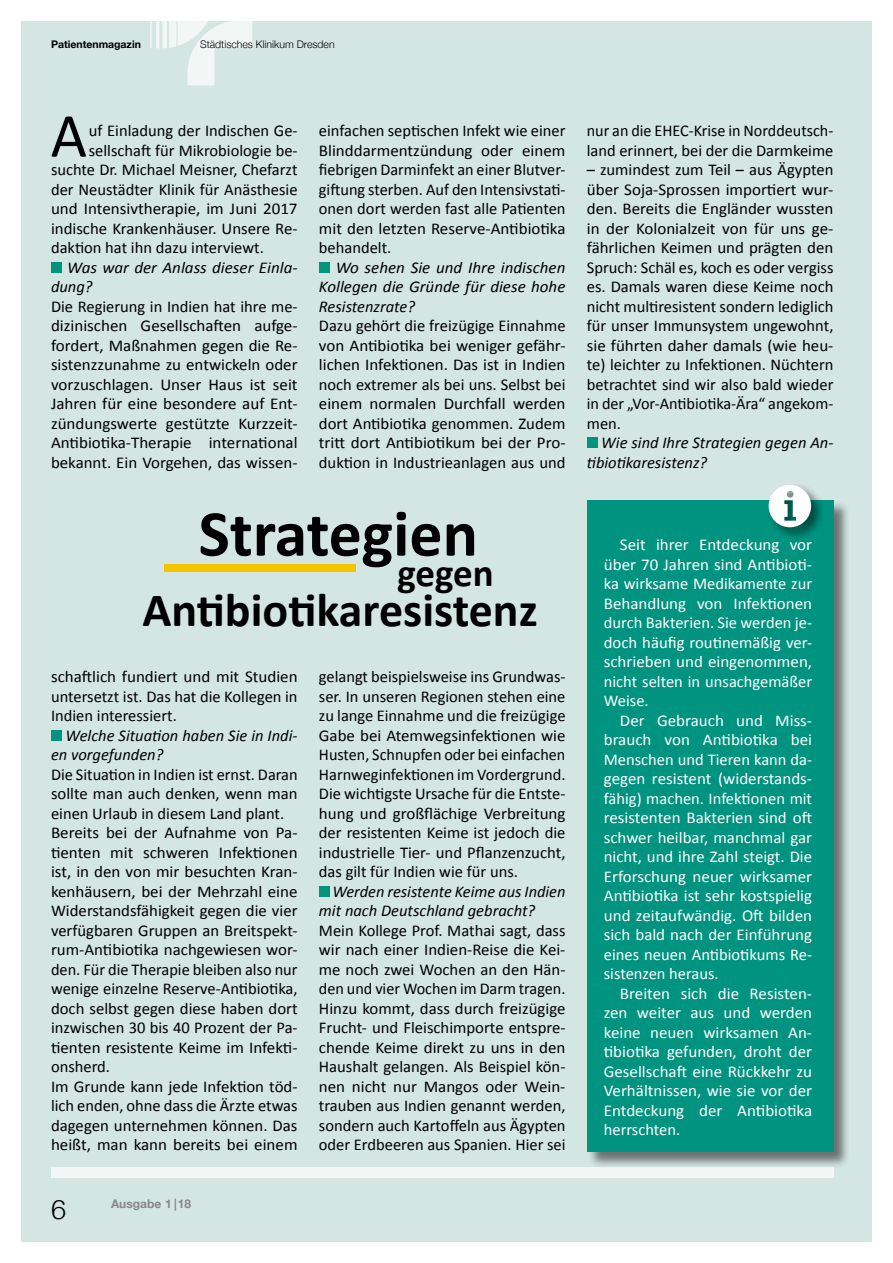
<style>
.page{position:relative;width:893px;height:1263px;background:#fff}
.page>*{position:absolute;margin:0;border:0;box-sizing:border-box;transform-origin:0 0}
.t1{font:700 66px "Calibri";color:#000}
.t2{font:63px "Calibri";color:#000}
.t3{font:700 48px "Calibri";color:#000}
.t4{font:700 39px "Calibri";letter-spacing:-.005em;color:#000}
.t5{font:300 27px "Helvetica Neue";color:#000}
.t6{font:16.5px/19.5px "Calibri";color:#000;text-align:justify}
.t7{font:16.5px/19.5px "Calibri";color:#fff;text-align:justify}
.t8{font:italic 16.5px/19.5px "Calibri";color:#000}
.t9{font:700 12px "Helvetica Neue";color:#868786}
.t10{font:300 10.5px "Helvetica Neue";color:#000}
.t11{font:700 10.5px "Helvetica Neue";color:#000}
</style>
<div class="page">
<div style="left:21px;top:21px;width:851px;height:1221px;background:#d4e6e2"></div>
<div style="left:51px;top:262px;width:11px;height:11px;background:#009380"></div>
<div style="left:319px;top:262px;width:11px;height:11px;background:#009380"></div>
<div style="left:51px;top:730px;width:11px;height:11px;background:#009380"></div>
<div style="left:319px;top:886px;width:11px;height:11px;background:#009380"></div>
<div style="left:587px;top:437px;width:10px;height:11px;background:#009380"></div>
<div style="left:587px;top:500px;width:263px;height:669px;background:#000;opacity:.5"></div>
<div style="left:587px;top:500px;width:246px;height:652px;background:#009380"></div>
<div style="left:767px;top:483px;width:58px;height:58px;background:#000;opacity:.5"></div>
<svg style="left:769px;top:485px;width:42px;height:42px;background:#c9ddda"></svg>
<div style="left:51px;top:1167px;width:782px;height:11px;background:#f2f7f6"></div>
<div style="left:164px;top:564px;width:192px;height:8px;background:#f5c400"></div>
<svg style="left:150px;top:21px;width:102px;height:64px"></svg>
<p class="t11" style="left:51px;top:36px;width:92px">Patientenmagazin</p>
<p class="t10" style="left:200px;top:36px;width:136px">Städtisches Klinikum Dresden</p>
<h2 class="t2" style="left:51px;top:97px;width:38px">A</h2>
<p class="t6" style="left:89px;top:120px;width:210px">uf Einladung der Indischen Ge-</p>
<p class="t6" style="left:89px;top:140px;width:210px">sellschaft für Mikrobiologie be-</p>
<p class="t6" style="left:51px;top:159px;width:248px">suchte Dr. Michael Meisner, Chefarzt</p>
<p class="t6" style="left:51px;top:179px;width:248px">der Neustädter Klinik für Anästhesie</p>
<p class="t6" style="left:51px;top:198px;width:248px">und Intensivtherapie, im Juni 2017</p>
<p class="t6" style="left:51px;top:218px;width:248px">indische Krankenhäuser. Unsere Re-</p>
<p class="t6" style="left:51px;top:237px;width:214px">daktion hat ihn dazu interviewt.</p>
<p class="t8" style="left:51px;top:257px;width:248px;text-indent:16px">Was war der Anlass dieser Einla&shy;dung?</p>
<p class="t6" style="left:51px;top:296px;width:248px">Die Regierung in Indien hat ihre me&shy;dizinischen Gesellschaften aufge&shy;fordert, Maßnahmen gegen die Re&shy;sistenzzunahme zu entwickeln oder vorzuschlagen. Unser Haus ist seit Jahren für eine besondere auf Ent&shy;zündungswerte gestützte Kurzzeit-Antibiotika-Therapie international bekannt. Ein Vorgehen, das wissen-</p>
<p class="t6" style="left:319px;top:120px;width:248px">einfachen septischen Infekt wie einer Blinddarmentzündung oder einem fiebrigen Darminfekt an einer Blutver&shy;giftung sterben. Auf den Intensivstati&shy;onen dort werden fast alle Patienten mit den letzten Reserve-Antibiotika behandelt.</p>
<p class="t8" style="left:319px;top:257px;width:248px;text-align:justify;text-indent:17px">Wo sehen Sie und Ihre indischen Kollegen die Gründe für diese hohe Resistenzrate?</p>
<p class="t6" style="left:319px;top:315px;width:248px">Dazu gehört die freizügige Einnahme von Antibiotika bei weniger gefähr&shy;lichen Infektionen. Das ist in Indien noch extremer als bei uns. Selbst bei einem normalen Durchfall werden dort Antibiotika genommen. Zudem tritt dort Antibiotikum bei der Pro&shy;duktion in Industrieanlagen aus und</p>
<h1 class="t1" style="left:199px;top:493px;width:281px">Strategien</h1>
<h3 class="t4" style="left:398px;top:549px;width:98px">gegen</h3>
<h3 class="t3" style="left:142px;top:580px;width:397px">Antibiotikaresistenz</h3>
<p class="t6" style="left:51px;top:666px;width:248px">schaftlich fundiert und mit Studien untersetzt ist. Das hat die Kollegen in Indien interessiert.</p>
<p class="t8" style="left:51px;top:725px;width:248px;text-indent:15px">Welche Situation haben Sie in Indi&shy;en vorgefunden?</p>
<p class="t6" style="left:51px;top:764px;width:248px;text-align:left">Die Situation in Indien ist ernst. Daran sollte man auch denken, wenn man einen Urlaub in diesem Land plant.<br>Bereits bei der Aufnahme von Pa&shy;tienten mit schweren Infektionen ist, in den von mir besuchten Kran&shy;kenhäusern, bei der Mehrzahl eine Widerstandsfähigkeit gegen die vier verfügbaren Gruppen an Breitspekt&shy;rum-Antibiotika nachgewiesen wor&shy;den. Für die Therapie bleiben also nur wenige einzelne Reserve-Antibiotika, doch selbst gegen diese haben dort inzwischen 30 bis 40 Prozent der Pa&shy;tienten resistente Keime im Infekti&shy;onsherd.<br>Im Grunde kann jede Infektion töd&shy;lich enden, ohne dass die Ärzte etwas dagegen unternehmen können. Das heißt, man kann bereits bei einem</p>
<h3 class="t5" style="left:51px;top:1187px;width:17px">6</h3>
<p class="t9" style="left:111px;top:1195px;width:82px">Ausgabe 1 |18</p>
<p class="t6" style="left:319px;top:666px;width:248px">gelangt beispielsweise ins Grundwas&shy;ser. In unseren Regionen stehen eine zu lange Einnahme und die freizügige Gabe bei Atemwegsinfektionen wie Husten, Schnupfen oder bei einfachen Harnweginfektionen im Vordergrund.<br>Die wichtigste Ursache für die Entste&shy;hung und großflächige Verbreitung der resistenten Keime ist jedoch die industrielle Tier- und Pflanzenzucht, das gilt für Indien wie für uns.</p>
<p class="t8" style="left:319px;top:881px;width:248px;text-indent:14px">Werden resistente Keime aus Indien mit nach Deutschland gebracht?</p>
<p class="t6" style="left:319px;top:920px;width:248px">Mein Kollege Prof. Mathai sagt, dass wir nach einer Indien-Reise die Kei&shy;me noch zwei Wochen an den Hän&shy;den und vier Wochen im Darm tragen.<br>Hinzu kommt, dass durch freizügige Frucht- und Fleischimporte entspre&shy;chende Keime direkt zu uns in den Haushalt gelangen. Als Beispiel kön&shy;nen nicht nur Mangos oder Wein&shy;trauben aus Indien genannt werden, sondern auch Kartoffeln aus Ägypten oder Erdbeeren aus Spanien. Hier sei</p>
<p class="t6" style="left:587px;top:120px;width:248px">nur an die EHEC-Krise in Norddeutsch&shy;land erinnert, bei der die Darmkeime</p>
<p class="t6" style="left:587px;top:159px;width:248px">– zumindest zum Teil – aus Ägypten über Soja-Sprossen importiert wur&shy;den. Bereits die Engländer wussten in der Kolonialzeit von für uns ge&shy;fährlichen Keimen und prägten den Spruch: Schäl es, koch es oder vergiss es. Damals waren diese Keime noch nicht multiresistent sondern lediglich für unser Immunsystem ungewohnt, sie führten daher damals (wie heu&shy;te) leichter zu Infektionen. Nüchtern betrachtet sind wir also bald wieder in der „Vor-Antibiotika-Ära“ angekom&shy;men.</p>
<p class="t8" style="left:587px;top:432px;width:248px;text-indent:14px">Wie sind Ihre Strategien gegen An&shy;tibiotikaresistenz?</p>
<p class="t7" style="left:604px;top:534px;width:210px;text-indent:16px">Seit ihrer Entdeckung vor über 70 Jahren sind Antibioti&shy;ka wirksame Medikamente zur Behandlung von Infektionen durch Bakterien. Sie werden je&shy;doch häufig routinemäßig ver&shy;schrieben und eingenommen, nicht selten in unsachgemäßer Weise.</p>
<p class="t7" style="left:604px;top:710px;width:210px;text-indent:16px">Der Gebrauch und Miss&shy;brauch von Antibiotika bei Menschen und Tieren kann da&shy;gegen resistent (widerstands&shy;fähig) machen. Infektionen mit resistenten Bakterien sind oft schwer heilbar, manchmal gar nicht, und ihre Zahl steigt. Die Erforschung neuer wirksamer Antibiotika ist sehr kostspielig und zeitaufwändig. Oft bilden sich bald nach der Einführung eines neuen Antibiotikums Re&shy;sistenzen heraus.</p>
<p class="t7" style="left:604px;top:983px;width:210px;text-indent:16px">Breiten sich die Resisten&shy;zen weiter aus und werden keine neuen wirksamen An&shy;tibiotika gefunden, droht der Gesellschaft eine Rückkehr zu Verhältnissen, wie sie vor der Entdeckung der Antibiotika herrschten.</p>
</div>
